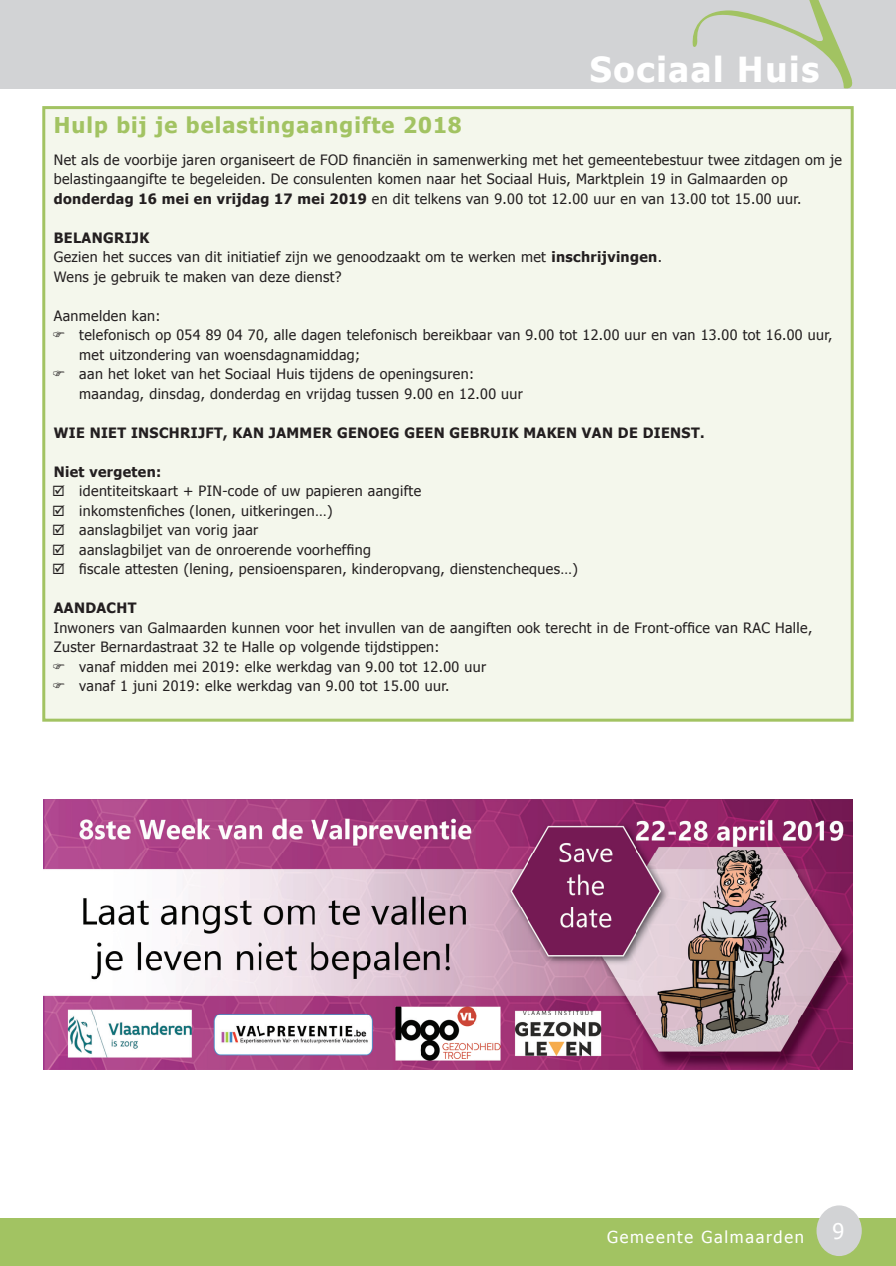
<style>
.page{position:relative;width:896px;height:1266px;background:#fff}
.page>*{position:absolute;margin:0;border:0;box-sizing:border-box;transform-origin:0 0}
.t1{font:700 34.5px "Tahoma";letter-spacing:.05em;color:#fff}
.t2{font:700 21.75px "Tahoma";letter-spacing:.05em;color:#a2c362}
.t3{font:21.6px "Tahoma";color:#fff}
.t4{font:16.5px "Tahoma";letter-spacing:.1em;color:#fff}
.t5{font:14.25px/19.5px "Tahoma";letter-spacing:.025em;color:#231f20}
.t6{font:700 14.25px "Tahoma";letter-spacing:.025em;color:#231f20}
.s1{font-weight:700}
</style>
<div class="page">
<div style="left:1px;top:0;width:894px;height:88px;background:#d2d3d5"></div>
<hr style="left:0;top:0;width:1px;height:88px;background:#d2d3d5">
<hr style="left:0;top:1217px;width:1px;height:48px;background:#a2c362">
<div style="left:1px;top:1218px;width:894px;height:47px;background:#a2c362"></div>
<svg style="left:691px;top:0;width:162px;height:89px"></svg>
<div style="left:816px;top:1205px;width:45px;height:50px;background:#d2d3d5;border-radius:50%"></div>
<div style="left:44px;top:108px;width:808px;height:612px;background:#f4f7ec"></div>
<div style="left:42px;top:106px;width:811px;height:615px;border:3px solid #a2c362"></div>
<img style="left:44px;top:800px;width:808px;height:269px">
<h1 class="t1" style="left:589px;top:45px;width:231px">Sociaal Huis</h1>
<h2 class="t2" style="left:54px;top:110px;width:409px">Hulp bij je belastingaangifte 2018</h2>
<p class="t5" style="left:54px;top:149px;width:789px">Net als de voorbije jaren organiseert de FOD financiën in samenwerking met het gemeentebestuur twee zitdagen om je belastingaangifte te begeleiden. De consulenten komen naar het Sociaal Huis, Marktplein 19 in Galmaarden op <span class="s1">donderdag 16 mei en vrijdag 17 mei 2019</span> en dit telkens van 9.00 tot 12.00 uur en van 13.00 tot 15.00 uur.</p>
<p class="t5" style="left:54px;top:227px;width:609px"><span class="s1">BELANGRIJK<br></span>Gezien het succes van dit initiatief zijn we genoodzaakt om te werken met <span class="s1">inschrijvingen</span>.<br>Wens je gebruik te maken van deze dienst?</p>
<p class="t5" style="left:79px;top:305px;width:754px;text-indent:-26px">Aanmelden kan:<br>telefonisch op 054 89 04 70, alle dagen telefonisch bereikbaar van 9.00 tot 12.00 uur en van 13.00 tot 16.00 uur, met uitzondering van woensdagnamiddag;<br>aan het loket van het Sociaal Huis tijdens de openingsuren:<br>maandag, dinsdag, donderdag en vrijdag tussen 9.00 en 12.00 uur</p>
<p class="t6" style="left:54px;top:422px;width:652px">WIE NIET INSCHRIJFT, KAN JAMMER GENOEG GEEN GEBRUIK MAKEN VAN DE DIENST.</p>
<p class="t6" style="left:54px;top:461px;width:109px">Niet vergeten:</p>
<p class="t5" style="left:79px;top:481px;width:500px">identiteitskaart + PIN-code of uw papieren aangifte<br>inkomstenfiches (lonen, uitkeringen…)<br>aanslagbiljet van vorig jaar<br>aanslagbiljet van de onroerende voorheffing<br>fiscale attesten (lening, pensioensparen, kinderopvang, dienstencheques…)</p>
<p class="t6" style="left:54px;top:598px;width:84px">AANDACHT</p>
<p class="t5" style="left:54px;top:617px;width:760px">Inwoners van Galmaarden kunnen voor het invullen van de aangiften ook terecht in de Front-office van RAC Halle,</p>
<p class="t5" style="left:54px;top:637px;width:387px">Zuster Bernardastraat 32 te Halle op volgende tijdstippen:</p>
<p class="t5" style="left:79px;top:656px;width:408px">vanaf midden mei 2019: elke werkdag van 9.00 tot 12.00 uur</p>
<p class="t5" style="left:79px;top:676px;width:371px">vanaf 1 juni 2019: elke werkdag van 9.00 tot 15.00 uur.</p>
<p class="t4" style="left:607px;top:1226px;width:198px">Gemeente Galmaarden</p>
<h3 class="t3" style="left:832px;top:1216px;width:13px">9</h3>
</div>
